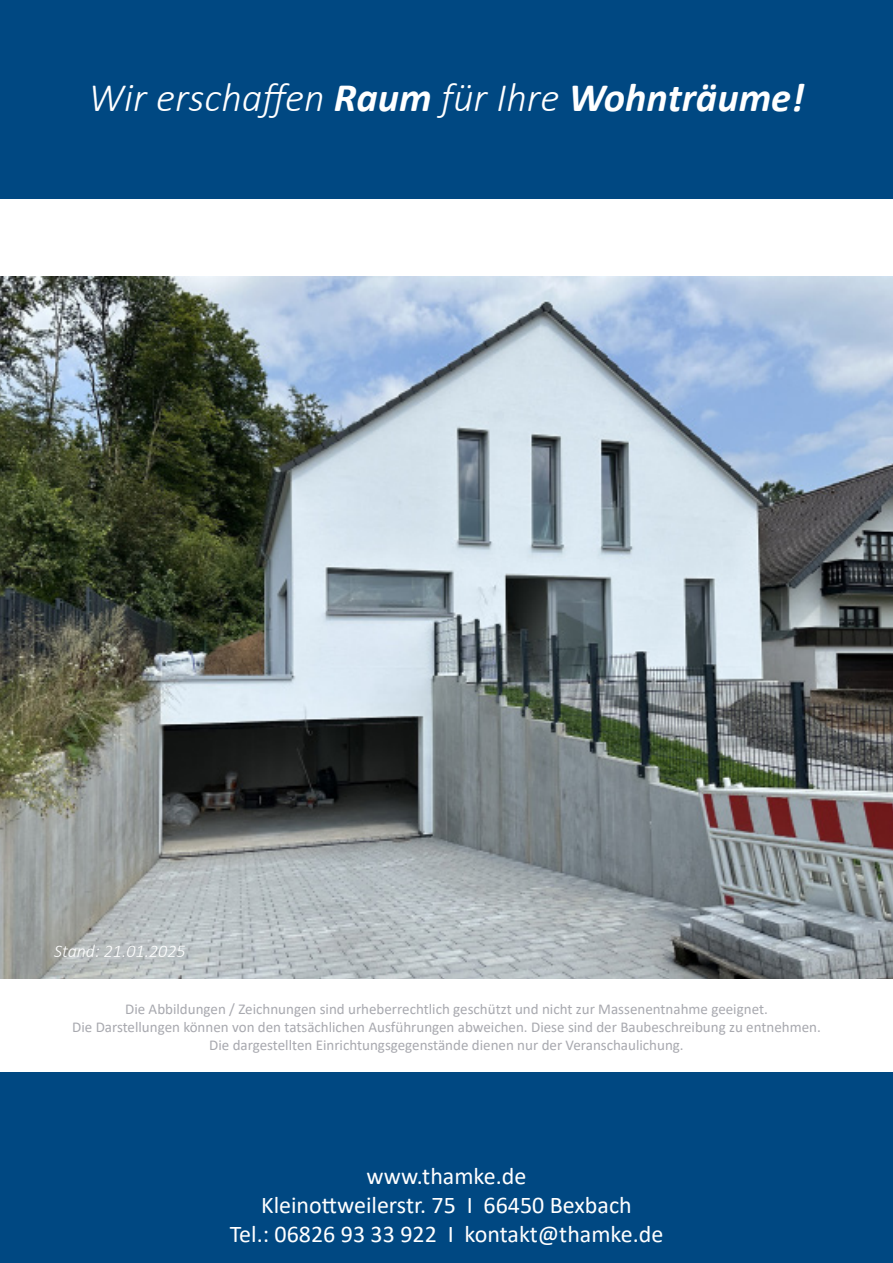
<style>
.page{position:relative;width:893px;height:1263px;background:#fff}
.page>*{position:absolute;margin:0;border:0;box-sizing:border-box;transform-origin:0 0}
.t1{font:italic 300 40.5px "Calibri";color:#fff}
.t2{font:24px "Calibri";color:#fff}
.t3{font:italic 300 18px "Calibri";color:#fff}
.t4{font:15px "Calibri";color:#a8a9af}
.s1{font-weight:700}
</style>
<div class="page">
<div style="left:0;top:1073px;width:893px;height:190px;background:#004882"></div>
<div style="left:0;top:0;width:893px;height:198px;background:#004882"></div>
<img style="left:0;top:276px;width:893px;height:702px">
<p class="t1" style="left:89px;top:72px;width:717px">Wir erschaffen <span class="s1">Raum</span> für Ihre <span class="s1">Wohnträume!</span></p>
<p class="t3" style="left:54px;top:940px;width:133px">Stand: 21.01.2025</p>
<p class="t4" style="left:125px;top:999px;width:644px">Die Abbildungen / Zeichnungen sind urheberrechtlich geschützt und nicht zur Massenentnahme geeignet.</p>
<p class="t4" style="left:72px;top:1017px;width:750px">Die Darstellungen können von den tatsächlichen Ausführungen abweichen. Diese sind der Baubeschreibung zu entnehmen.</p>
<p class="t4" style="left:209px;top:1035px;width:476px">Die dargestellten Einrichtungsgegenstände dienen nur der Veranschaulichung.</p>
<p class="t2" style="left:367px;top:1159px;width:161px">www.thamke.de</p>
<p class="t2" style="left:261px;top:1188px;width:372px">Kleinottweilerstr. 75 I 66450 Bexbach</p>
<p class="t2" style="left:230px;top:1217px;width:435px">Tel.: 06826 93 33 922 I kontakt@thamke.de</p>
</div>
